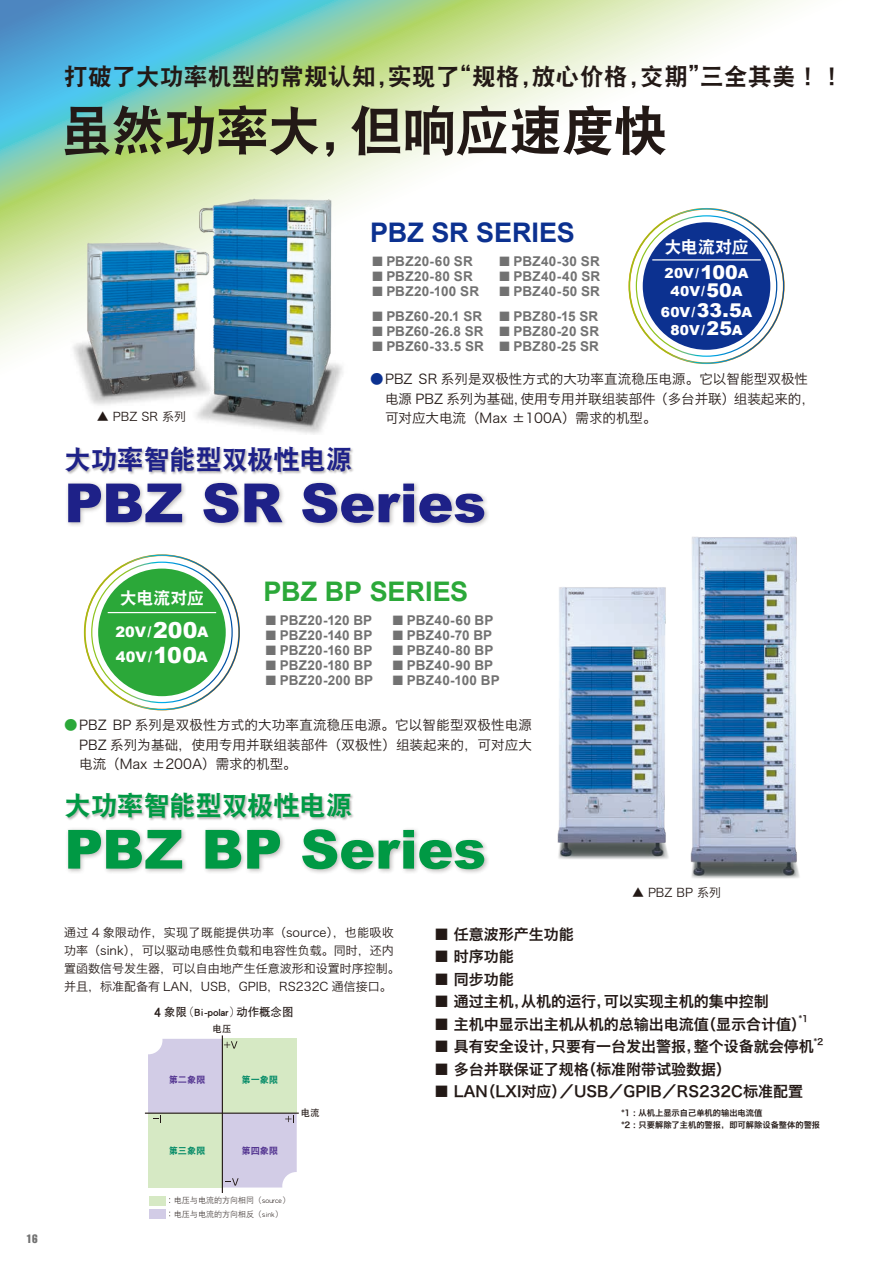
<style>
.page{position:relative;width:893px;height:1263px;background:#fff}
.page>*{position:absolute;margin:0;border:0;box-sizing:border-box;transform-origin:0 0}
.t1{font:54px "DF Hei GB W9";letter-spacing:-.03em;color:#231916}
.t2{font:900 54px "Arial";color:#1e2188}
.t3{font:900 54px "Arial";letter-spacing:-.005em;color:#094}
.t4{font:700 27px "Arial";letter-spacing:-.005em;color:#0c3190}
.t5{font:700 27px "Arial";letter-spacing:-.005em;color:#2ba839}
.t6{font:27px "DF Hei GB W9";letter-spacing:-.03em;color:#1e2188}
.t7{font:27px "DF Hei GB W9";letter-spacing:-.03em;color:#094}
.t8{font:24px "DF Hei GB W9";color:#231916}
.t9{font:17.1px "DF Hei GB W9";letter-spacing:-.025em;color:#fff}
.t10{font:15px "Hiragino Sans GB W6";color:#231916}
.t11{font:900 14.55px/25.3px "Arial";letter-spacing:.005em;color:#fff}
.t12{font:900 13.8px/18px "Arial";letter-spacing:.01em;color:#fff;text-align:center}
.t13{font:700 13.5px "Arial";letter-spacing:.015em;color:#727272}
.t14{font:13.5px/19.5px "Hiragino Sans GB W3";letter-spacing:.005em;color:#231916}
.t15{font:12px/18px "Hiragino Sans GB W3";color:#231916}
.t16{font:extra-condensed 12px "Helvetica";color:#727272}
.t17{font:11.4px "DFP Hei W7 G Bpc EUC H";color:#231916}
.t18{font:9.15px "DFP Hei W9 G Bpc EUC H";color:#51328f}
.t19{font:9.15px "DFP Hei W9 G Bpc EUC H";color:#008965}
.t20{font:9.15px "DFP Hei W7 G Bpc EUC H";color:#231916}
.t21{font:8.7px "Hiragino Sans GB W6";color:#231916}
.t22{font:8.25px/12.3px "Hiragino Sans GB W6";color:#231916}
.t23{font:8.1px/13.4px "DFP Hei W3 G Bpc EUC H";color:#231916}
.s1{font-size:19.05px}
.s2{color:#0c3190}
.s3{font-size:22.05px}
.s4{color:#2ba839}
.s5{font-size:14.85px}
.s6{font-family:"DFP Hei W3 G Bpc EUC H"}
</style>
<div class="page">
<svg style="left:0;top:0;width:796px;height:365px"></svg>
<hr style="left:145px;top:1112px;width:154px;height:2px;background:#231916">
<hr style="left:222px;top:1035px;width:1px;height:158px;background:#231916">
<svg style="left:148px;top:1039px;width:149px;height:148px;background:#d1d7d1"></svg>
<div style="left:149px;top:1209px;width:16px;height:10px;background:#d2cce6"></div>
<div style="left:149px;top:1195px;width:16px;height:10px;background:#d6e9c4"></div>
<img style="left:557px;top:587px;width:112px;height:272px">
<img style="left:690px;top:536px;width:110px;height:343px">
<div style="left:98px;top:569px;width:128px;height:127px;background:#2ba839;border-radius:50%"></div>
<hr style="left:108px;top:612px;width:108px;height:1px;background:#fff">
<img style="left:54px;top:182px;width:302px;height:252px">
<div style="left:643px;top:222px;width:127px;height:128px;background:#0c3190;border-radius:50%"></div>
<hr style="left:652px;top:259px;width:109px;height:1px;background:#fff">
<div style="left:65px;top:446px;width:290px;height:29px;background:#231916;opacity:.3"></div>
<div style="left:65px;top:480px;width:425px;height:49px;background:#231916;opacity:.3"></div>
<div style="left:65px;top:793px;width:290px;height:29px;background:#231916;opacity:.3"></div>
<div style="left:65px;top:826px;width:425px;height:49px;background:#231916;opacity:.3"></div>
<p class="t16" style="left:27px;top:1231px;width:13px">16</p>
<h3 class="t8" style="left:64px;top:63px;width:782px">打破了大功率机型的常规认知，实现了“规格，放心价格，交期”三全其美！！</h3>
<h1 class="t1" style="left:60px;top:101px;width:610px">虽然功率大，但响应速度快</h1>
<p class="t15" style="left:97px;top:407px;width:91px">▲ PBZ SR 系列</p>
<h2 class="t4" style="left:370px;top:215px;width:206px">PBZ SR SERIES</h2>
<p class="t13" style="left:372px;top:252px;width:102px">■ PBZ20-60 SR</p>
<p class="t13" style="left:372px;top:267px;width:102px">■ PBZ20-80 SR</p>
<p class="t13" style="left:372px;top:282px;width:108px">■ PBZ20-100 SR</p>
<p class="t13" style="left:499px;top:252px;width:102px">■ PBZ40-30 SR</p>
<p class="t13" style="left:499px;top:267px;width:102px">■ PBZ40-40 SR</p>
<p class="t13" style="left:499px;top:282px;width:102px">■ PBZ40-50 SR</p>
<p class="t13" style="left:372px;top:307px;width:111px">■ PBZ60-20.1 SR</p>
<p class="t13" style="left:372px;top:322px;width:113px">■ PBZ60-26.8 SR</p>
<p class="t13" style="left:372px;top:337px;width:113px">■ PBZ60-33.5 SR</p>
<p class="t13" style="left:499px;top:307px;width:100px">■ PBZ80-15 SR</p>
<p class="t13" style="left:499px;top:322px;width:101px">■ PBZ80-20 SR</p>
<p class="t13" style="left:499px;top:337px;width:101px">■ PBZ80-25 SR</p>
<p class="t9" style="left:664px;top:237px;width:85px">大电流对应</p>
<p class="t12" style="left:665px;top:264px;width:85px">20V/<span class="s1">100</span>A<br>40V/<span class="s1">50</span>A</p>
<p class="t12" style="left:661px;top:302px;width:93px">60V/<span class="s1">33.5</span>A<br>80V/<span class="s1">25</span>A</p>
<p class="t14" style="left:385px;top:369px;width:431px;text-indent:-15px"><span class="s2">●</span>PBZ SR 系列是双极性方式的大功率直流稳压电源。它以智能型双极性电源 PBZ 系列为基础，使用专用并联组装部件（多台并联）组装起来的，可对应大电流（Max ±100A）需求的机型。</p>
<h2 class="t6" style="left:64px;top:445px;width:290px">大功率智能型双极性电源</h2>
<h1 class="t2" style="left:64px;top:464px;width:423px">PBZ SR Series</h1>
<p class="t9" style="left:120px;top:588px;width:85px">大电流对应</p>
<p class="t11" style="left:115px;top:618px;width:95px">20V/<span class="s3">200</span>A<br>40V/<span class="s3">100</span>A</p>
<h2 class="t5" style="left:264px;top:574px;width:206px">PBZ BP SERIES</h2>
<p class="t13" style="left:266px;top:611px;width:108px">■ PBZ20-120 BP</p>
<p class="t13" style="left:266px;top:626px;width:108px">■ PBZ20-140 BP</p>
<p class="t13" style="left:266px;top:641px;width:108px">■ PBZ20-160 BP</p>
<p class="t13" style="left:266px;top:656px;width:108px">■ PBZ20-180 BP</p>
<p class="t13" style="left:266px;top:671px;width:109px">■ PBZ20-200 BP</p>
<p class="t13" style="left:393px;top:611px;width:102px">■ PBZ40-60 BP</p>
<p class="t13" style="left:393px;top:626px;width:101px">■ PBZ40-70 BP</p>
<p class="t13" style="left:393px;top:641px;width:102px">■ PBZ40-80 BP</p>
<p class="t13" style="left:393px;top:656px;width:102px">■ PBZ40-90 BP</p>
<p class="t13" style="left:393px;top:671px;width:108px">■ PBZ40-100 BP</p>
<p class="t14" style="left:79px;top:715px;width:454px;text-align:justify;text-indent:-15px"><span class="s4">●</span>PBZ BP 系列是双极性方式的大功率直流稳压电源。它以智能型双极性电源PBZ 系列为基础，使用专用并联组装部件（双极性）组装起来的，可对应大电流（Max ±200A）需求的机型。</p>
<h2 class="t7" style="left:64px;top:791px;width:290px">大功率智能型双极性电源</h2>
<h1 class="t3" style="left:64px;top:810px;width:423px">PBZ BP Series</h1>
<p class="t15" style="left:632px;top:884px;width:90px">▲ PBZ BP 系列</p>
<p class="t15" style="left:64px;top:923px;width:337px">通过 4 象限动作，实现了既能提供功率（source），也能吸收功率（sink），可以驱动电感性负载和电容性负载。同时，还内置函数信号发生器，可以自由地产生任意波形和设置时序控制。并且，标准配备有 LAN，USB，GPIB，RS232C 通信接口。</p>
<p class="t17" style="left:154px;top:1006px;width:141px"><span class="s5">4</span> 象限<span class="s6">（</span>Bi-polar<span class="s6">）</span>动作概念图</p>
<p class="t20" style="left:213px;top:1024px;width:20px">电压</p>
<p class="t18" style="left:169px;top:1075px;width:38px">第二象限</p>
<p class="t19" style="left:242px;top:1075px;width:38px">第一象限</p>
<p class="t19" style="left:169px;top:1146px;width:38px">第三象限</p>
<p class="t18" style="left:242px;top:1146px;width:38px">第四象限</p>
<p class="t23" style="left:174px;top:1194px;width:118px">电压与电流的方向相同（source）电压与电流的方向相反（sink）</p>
<p class="t20" style="left:301px;top:1108px;width:20px">电流</p>
<p class="t10" style="left:434px;top:924px;width:141px">■ 任意波形产生功能</p>
<p class="t10" style="left:434px;top:947px;width:81px">■ 时序功能</p>
<p class="t10" style="left:434px;top:969px;width:81px">■ 同步功能</p>
<p class="t10" style="left:434px;top:992px;width:336px">■ 通过主机，从机的运行，可以实现主机的集中控制</p>
<p class="t10" style="left:434px;top:1014px;width:373px">■ 主机中显示出主机从机的总输出电流值（显示合计值）</p>
<p class="t21" style="left:799px;top:1013px;width:11px">*1</p>
<p class="t10" style="left:434px;top:1037px;width:381px">■ 具有安全设计，只要有一台发出警报，整个设备就会停机</p>
<p class="t21" style="left:814px;top:1036px;width:11px">*2</p>
<p class="t10" style="left:434px;top:1059px;width:298px">■ 多台并联保证了规格（标准附带试验数据）</p>
<p class="t10" style="left:434px;top:1082px;width:370px">■ LAN（LXI对应）／USB／GPIB／RS232C标准配置</p>
<p class="t22" style="left:621px;top:1106px;width:200px">*1 ：从机上显示自己单机的输出电流值<br>*2 ：只要解除了主机的警报，即可解除设备整体的警报</p>
</div>
